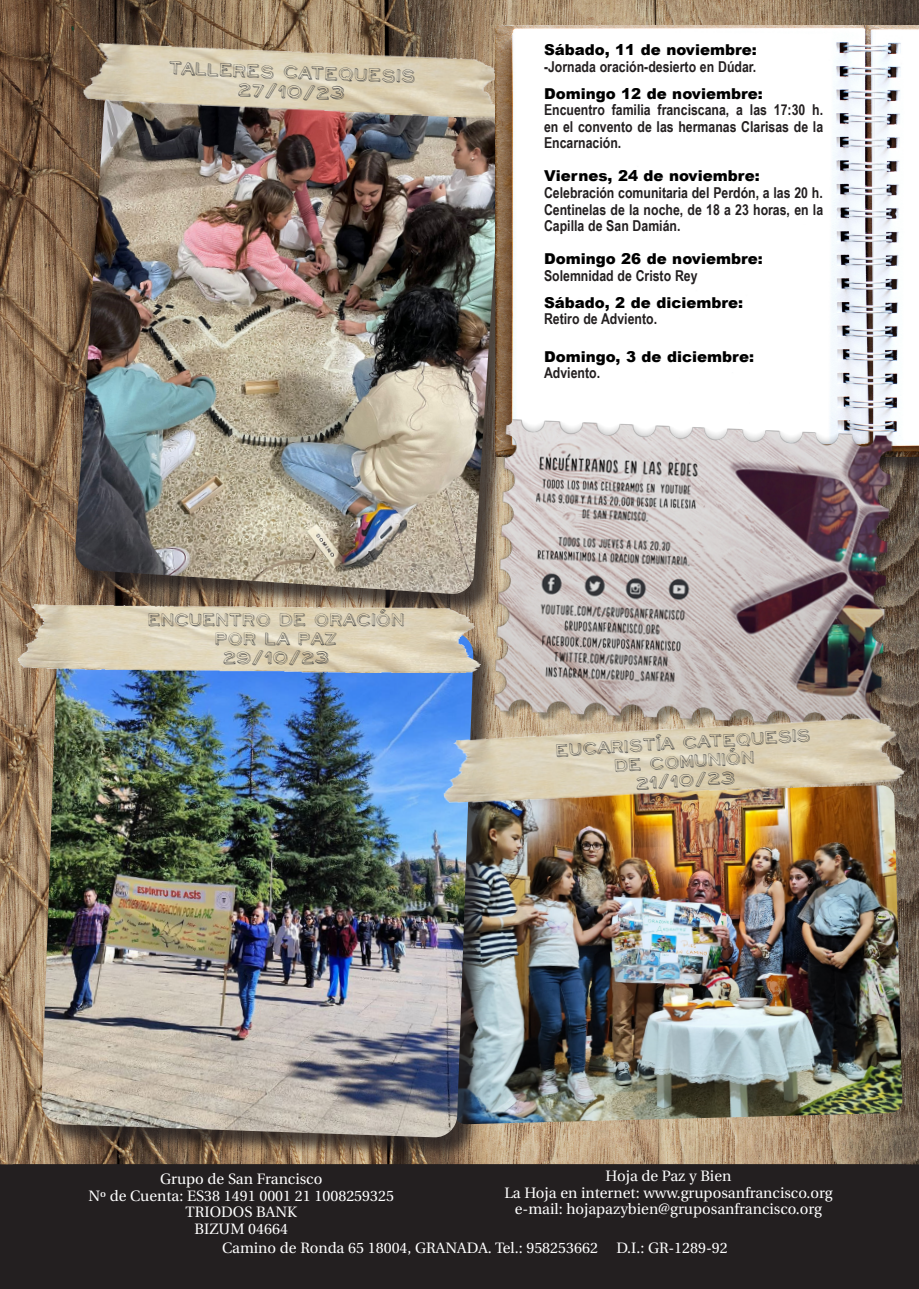
<style>
.page{position:relative;width:919px;height:1289px;background:#fff}
.page>*{position:absolute;margin:0;border:0;box-sizing:border-box;transform-origin:0 0}
.Body_paragraph{font:19.5px "Neo Retro Draw";color:#444}
.Body_paragraph-2{font:18.9px "Neo Retro Draw";letter-spacing:-.01em;color:#444}
.Body_paragraph-3{font:700 15px/16.5px "Arial Narrow";color:#231f20;text-align:justify}
.Body_paragraph-4{font:15px "Utopia";color:#fff}
.Body_paragraph-5{font:900 15px "Arial";color:#000}
</style>
<div class="page">
<img style="left:1px;top:0;width:917px;height:1164px">
<div style="left:0;top:1164px;width:918px;height:124px;background:#231f20"></div>
<img style="left:75px;top:90px;width:420px;height:504px">
<img style="left:83px;top:43px;width:412px;height:76px">
<img style="left:495px;top:25px;width:423px;height:431px">
<img style="left:482px;top:418px;width:422px;height:295px">
<img style="left:496px;top:808px;width:406px;height:316px">
<div style="left:44px;top:622px;width:452px;height:538px;background:#231f20;opacity:.75"></div>
<img style="left:41px;top:672px;width:432px;height:465px">
<img style="left:440px;top:713px;width:465px;height:95px">
<img style="left:19px;top:605px;width:461px;height:67px">
<p class="Body_paragraph" style="left:169px;top:57px;width:248px;rotate:2deg">TALLERES CATEQUESIS</p>
<p class="Body_paragraph" style="left:238px;top:79px;width:109px;rotate:2deg">27/10/23</p>
<p class="Body_paragraph-2" style="left:148px;top:609px;width:258px">ENCUENTRO DE ORACIÓN</p>
<p class="Body_paragraph-2" style="left:215px;top:628px;width:124px">POR LA PAZ</p>
<p class="Body_paragraph-2" style="left:223px;top:647px;width:108px">29/10/23</p>
<p class="Body_paragraph-5" style="left:544px;top:39px;width:214px">Sábado, 11 de noviembre:</p>
<p class="Body_paragraph-3" style="left:544px;top:58px;width:214px">-Jornada oración-desierto en Dúdar.</p>
<p class="Body_paragraph-5" style="left:544px;top:83px;width:220px">Domingo 12 de noviembre:</p>
<p class="Body_paragraph-3" style="left:544px;top:101px;width:281px">Encuentro familia franciscana, a las 17:30 h. en el convento de las hermanas Clarisas de la Encarnación.</p>
<p class="Body_paragraph-5" style="left:544px;top:165px;width:217px">Viernes, 24 de noviembre:</p>
<p class="Body_paragraph-3" style="left:544px;top:184px;width:280px">Celebración comunitaria del Perdón, a las 20 h.</p>
<p class="Body_paragraph-3" style="left:544px;top:200px;width:281px">Centinelas de la noche, de 18 a 23 horas, en la<br>Capilla de San Damián.</p>
<p class="Body_paragraph-5" style="left:544px;top:248px;width:220px">Domingo 26 de noviembre:</p>
<p class="Body_paragraph-3" style="left:544px;top:266px;width:155px">Solemnidad de Cristo Rey</p>
<p class="Body_paragraph-5" style="left:544px;top:291px;width:201px">Sábado, 2 de diciembre:</p>
<p class="Body_paragraph-3" style="left:544px;top:310px;width:115px">Retiro de Adviento.</p>
<p class="Body_paragraph-5" style="left:544px;top:345px;width:211px">Domingo, 3 de diciembre:</p>
<p class="Body_paragraph-3" style="left:544px;top:364px;width:58px">Adviento.</p>
<p class="Body_paragraph-2" style="left:555px;top:739px;width:257px;rotate:-3deg">EUCARISTÍA CATEQUESIS</p>
<p class="Body_paragraph-2" style="left:613px;top:755px;width:142px;rotate:-3deg">DE COMUNIÓN</p>
<p class="Body_paragraph-2" style="left:635px;top:773px;width:101px;rotate:-3deg">21/10/23</p>
<p class="Body_paragraph-4" style="left:160px;top:1170px;width:164px">Grupo de San Francisco</p>
<p class="Body_paragraph-4" style="left:88px;top:1187px;width:307px">Nº de Cuenta: ES38 1491 0001 21 1008259325</p>
<p class="Body_paragraph-4" style="left:185px;top:1203px;width:113px">TRIODOS BANK</p>
<p class="Body_paragraph-4" style="left:194px;top:1220px;width:95px">BIZUM 04664</p>
<p class="Body_paragraph-4" style="left:605px;top:1167px;width:127px">Hoja de Paz y Bien</p>
<p class="Body_paragraph-4" style="left:504px;top:1184px;width:330px">La Hoja en internet: www.gruposanfrancisco.org</p>
<p class="Body_paragraph-4" style="left:515px;top:1200px;width:309px">e-mail: hojapazybien@gruposanfrancisco.org</p>
<p class="Body_paragraph-4" style="left:222px;top:1239px;width:507px">Camino de Ronda 65 18004, GRANADA. Tel.: 958253662 D.I.: GR-1289-92</p>
</div>
